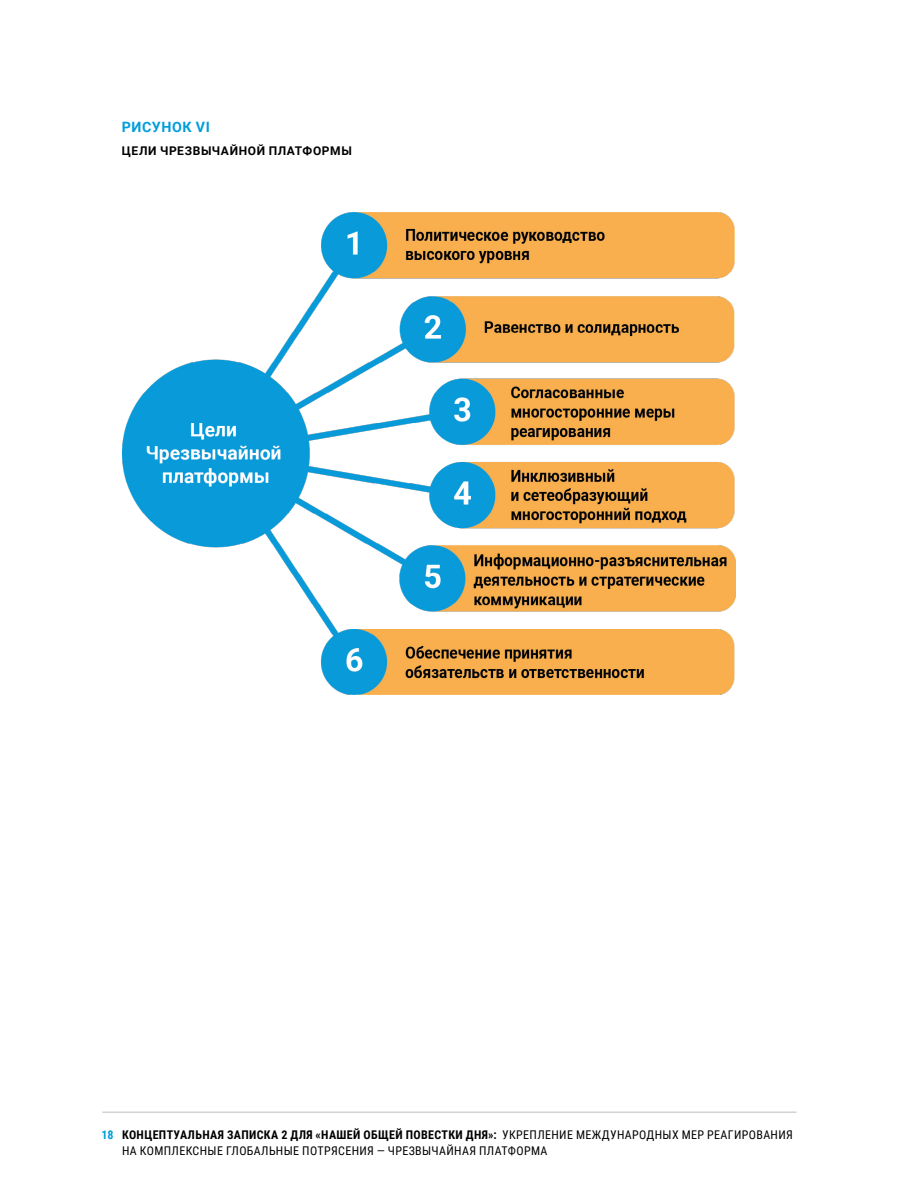
<style>
.page{position:relative;width:918px;height:1188px;background:#fff}
.page>*{position:absolute;margin:0;border:0;box-sizing:border-box;transform-origin:0 0}
.CHART_FIGURE__NUMBER{font:700 14.25px "Roboto";letter-spacing:.045em;color:#009edb}
.t1{font:12px/16.5px "Roboto Condensed";letter-spacing:.03em;color:#000}
.CHART_FIGURE_NAME{font:700 12px "Roboto";letter-spacing:.055em;color:#000}
.t2{font:700 12px "Roboto Condensed";color:#009edb}
.s1{font-weight:700}
</style>
<div class="page">
<hr style="left:102px;top:1112px;width:695px;height:1px;background:#d1d3d4">
<img style="left:123px;top:213px;width:613px;height:482px">
<h3 class="CHART_FIGURE__NUMBER" style="left:122px;top:117px;width:90px">РИСУНОК VI</h3>
<p class="CHART_FIGURE_NAME" style="left:122px;top:143px;width:232px">ЦЕЛИ ЧРЕЗВЫЧАЙНОЙ ПЛАТФОРМЫ</p>
<p class="t2" style="left:101px;top:1126px;width:14px">18</p>
<p class="t1" style="left:122px;top:1126px;width:672px"><span class="s1">КОНЦЕПТУАЛЬНАЯ ЗАПИСКА 2 ДЛЯ «НАШЕЙ ОБЩЕЙ ПОВЕСТКИ ДНЯ»:</span> УКРЕПЛЕНИЕ МЕЖДУНАРОДНЫХ МЕР РЕАГИРОВАНИЯ<br>НА КОМПЛЕКСНЫЕ ГЛОБАЛЬНЫЕ ПОТРЯСЕНИЯ — ЧРЕЗВЫЧАЙНАЯ ПЛАТФОРМА</p>
</div>
